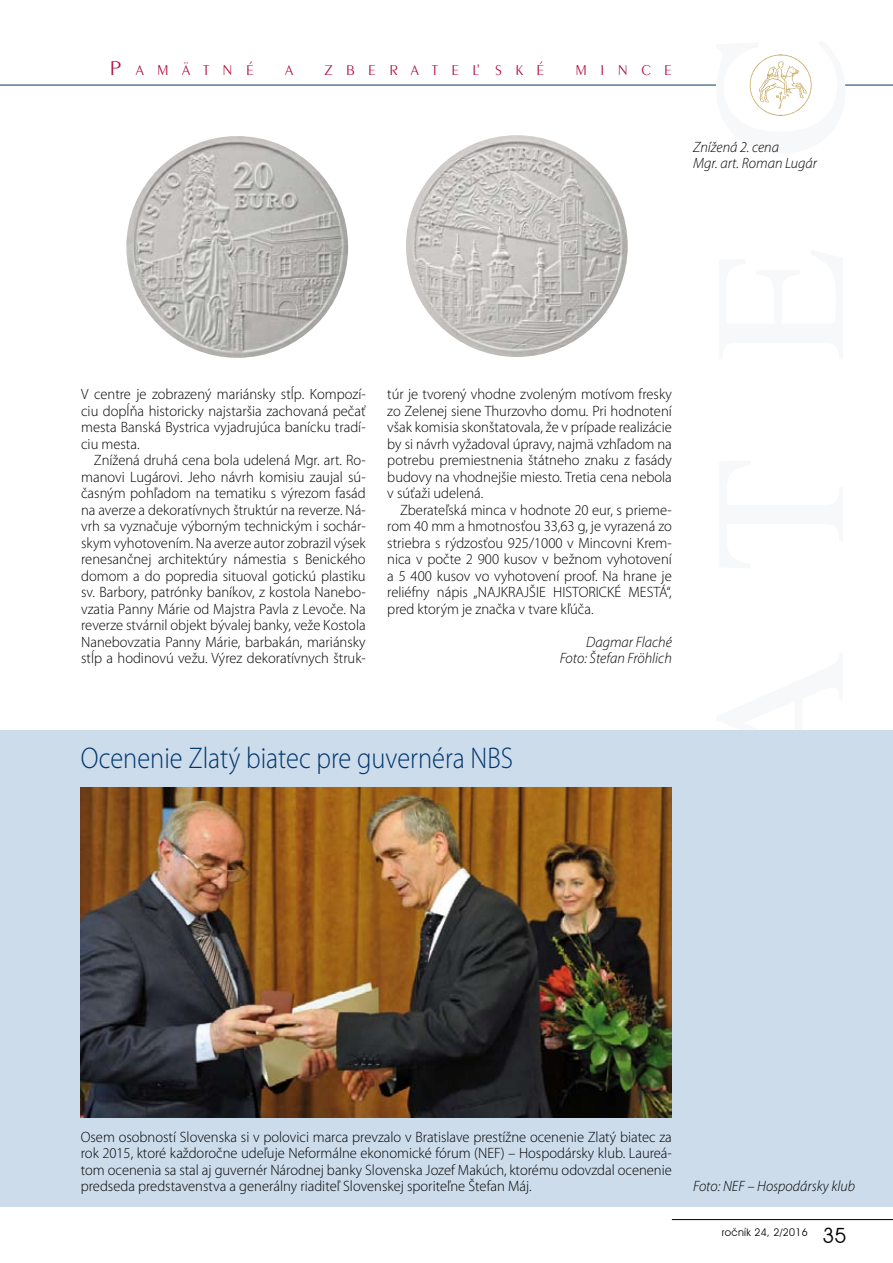
<style>
.page{position:relative;width:893px;height:1263px;background:#fff}
.page>*{position:absolute;margin:0;border:0;box-sizing:border-box;transform-origin:0 0}
.t1{font:300 30px "Myriad Pro";color:#00366d;scale:.88 1}
.t2{font:300 15px/16.5px "Myriad Pro";color:#000;text-align:justify}
.t3{font:italic 300 15px/16.5px "Myriad Pro";color:#000;text-align:right}
.t4{font:15px "Exotc 350 Lt BTCE Light";letter-spacing:.9em;color:#b10c3b}
.t5{font:10.5px "Avant Garde IT Cby BT";letter-spacing:.03em;color:#000}
.s1{font-size:21px}
.s2{font-family:"Minion Pro"}
</style>
<div class="page">
<hr style="left:0;top:85px;width:893px;height:1px;background:#00366d">
<div style="left:716px;top:55px;width:128px;height:60px;background:#fff;border-radius:50%"></div>
<img style="left:749px;top:54px;width:63px;height:62px">
<hr style="left:672px;top:1219px;width:221px;height:1px;background:#000">
<div style="left:1px;top:730px;width:892px;height:477px;background:#cddceb"></div>
<img style="left:126px;top:136px;width:222px;height:222px;border-radius:111px">
<img style="left:406px;top:135px;width:222px;height:222px;border-radius:111px">
<img style="left:81px;top:788px;width:591px;height:330px">
<p class="t4" style="left:110px;top:60px;width:146px"><span class="s1">P</span> AMÄTN É</p>
<p class="t4" style="left:285px;top:60px;width:9px">A</p>
<p class="t4" style="left:324px;top:60px;width:221px">ZBERATEL<span class="s2">'</span> SKÉ</p>
<p class="t4" style="left:575px;top:60px;width:98px">MIN CE</p>
<p class="t3" style="left:693px;top:139px;width:125px;text-align:left">Znížená 2. cena<br>Mgr. art. Roman Lugár</p>
<p class="t2" style="left:81px;top:386px;width:286px">V centre je zobrazený mariánsky stĺp. Kompozí&shy;ciu dopĺňa historicky najstaršia zachovaná pečať mesta Banská Bystrica vyjadrujúca banícku tradí&shy;ciu mesta.</p>
<p class="t2" style="left:81px;top:452px;width:286px;text-indent:13px">Znížená druhá cena bola udelená Mgr. art. Ro&shy;manovi Lugárovi. Jeho návrh komisiu zaujal sú&shy;časným pohľadom na tematiku s výrezom fasád na averze a dekoratívnych štruktúr na reverze. Ná&shy;vrh sa vyznačuje výborným technickým i sochár&shy;skym vyhotovením. Na averze autor zobrazil výsek renesančnej architektúry námestia s Benického domom a do popredia situoval gotickú plastiku sv. Barbory, patrónky baníkov, z kostola Nanebo&shy;vzatia Panny Márie od Majstra Pavla z Levoče. Na reverze stvárnil objekt bývalej banky, veže Kostola Nanebovzatia Panny Márie, barbakán, mariánsky stĺp a hodinovú vežu. Výrez dekoratívnych štruk-</p>
<p class="t2" style="left:387px;top:386px;width:286px">túr je tvorený vhodne zvoleným motívom fresky zo Zelenej siene Thurzovho domu. Pri hodnotení však komisia skonštatovala, že v prípade realizácie by si návrh vyžadoval úpravy, najmä vzhľadom na potrebu premiestnenia štátneho znaku z fasády budovy na vhodnejšie miesto. Tretia cena nebola v súťaži udelená.</p>
<p class="t2" style="left:387px;top:502px;width:286px;text-indent:13px">Zberateľská minca v hodnote 20 eur, s prieme&shy;rom 40 mm a hmotnosťou 33,63 g, je vyrazená zo striebra s rýdzosťou 925/1000 v Mincovni Krem&shy;nica v počte 2 900 kusov v bežnom vyhotovení a 5 400 kusov vo vyhotovení proof. Na hrane je reliéfny nápis „NAJKRAJŠIE HISTORICKÉ MESTÁ“, pred ktorým je značka v tvare kľúča.</p>
<p class="t3" style="left:560px;top:634px;width:114px">Dagmar Flaché<br>Foto: Štefan Fröhlich</p>
<h1 class="t1" style="left:81px;top:742px;width:493px">Ocenenie Zlatý biatec pre guvernéra NBS</h1>
<p class="t2" style="left:81px;top:1129px;width:593px">Osem osobností Slovenska si v polovici marca prevzalo v Bratislave prestížne ocenenie Zlatý biatec za rok 2015, ktoré každoročne udeľuje Neformálne ekonomické fórum (NEF) – Hospodársky klub. Laureá&shy;tom ocenenia sa stal aj guvernér Národnej banky Slovenska Jozef Makúch, ktorému odovzdal ocenenie predseda predstavenstva a generálny riaditeľ Slovenskej sporiteľne Štefan Máj.</p>
<p class="t3" style="left:693px;top:1178px;width:164px">Foto: NEF – Hospodársky klub</p>
<p class="t5" style="left:722px;top:1226px;width:126px">ročník 24, 2/2016 <span class="s1">35</span></p>
</div>
